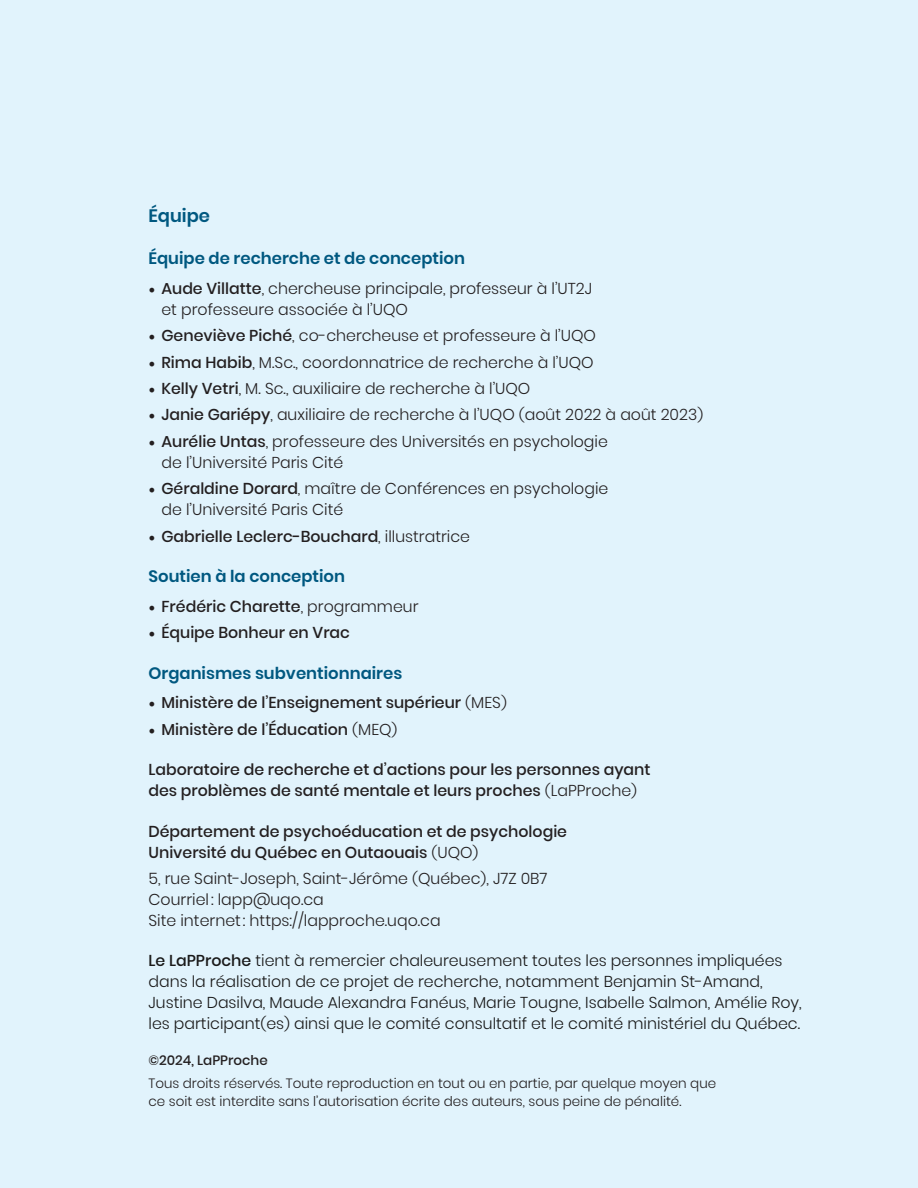
<style>
.page{position:relative;width:918px;height:1188px;background:#e1f3fc}
.page>*{position:absolute;margin:0;border:0;box-sizing:border-box;transform-origin:0 0}
.t1{font:600 18px "Poppins";color:#005880}
.t2{font:600 16.5px "Poppins";color:#005880}
.t3{font:300 15.75px/21px "Poppins";color:#231f20}
.t4{font:500 15.75px/21px "Poppins";color:#231f20}
.t5{font:300 15.75px/21px "Poppins";color:#191919}
.t6{font:300 13.5px/18px "Poppins";color:#231f20}
.t7{font:500 13.5px "Poppins";color:#231f20}
.s1{font-family:"Minion Pro";font-weight:400;font-size:18px}
.s2{font-weight:500}
.s3{font-size:13.35px}
.s4{font-weight:300}
.s5{font-weight:300;font-size:13.35px}
</style>
<div class="page">
<p class="t1" style="left:148px;top:205px;width:63px">Équipe</p>
<p class="t2" style="left:148px;top:249px;width:318px">Équipe de recherche et de conception</p>
<p class="t3" style="left:161px;top:278px;width:432px;text-indent:-13px"><span class="s1">•</span> <span class="s2">Aude Villatte</span>, chercheuse principale, professeur à l’UT2J et professeure associée à l’UQO</p>
<p class="t3" style="left:148px;top:325px;width:449px"><span class="s1">•</span> <span class="s2">Geneviève Piché</span>, co-chercheuse et professeure à l’UQO</p>
<p class="t3" style="left:148px;top:352px;width:447px"><span class="s1">•</span> <span class="s2">Rima Habib</span>, M.Sc., coordonnatrice de recherche à l’UQO</p>
<p class="t3" style="left:148px;top:378px;width:383px"><span class="s1">•</span> <span class="s2">Kelly Vetri</span>, M. Sc., auxiliaire de recherche à l’UQO</p>
<p class="t3" style="left:148px;top:405px;width:556px"><span class="s1">•</span> <span class="s2">Janie Gariépy</span>, auxiliaire de recherche à l’UQO <span class="s3">(</span>août 2022 à août 2023<span class="s3">)</span></p>
<p class="t3" style="left:161px;top:431px;width:448px;text-indent:-13px"><span class="s1">•</span> <span class="s2">Aurélie Untas</span>, professeure des Universités en psychologie de l’Université Paris Cité</p>
<p class="t3" style="left:161px;top:478px;width:448px;text-indent:-13px"><span class="s1">•</span> <span class="s2">Géraldine Dorard</span>, maître de Conférences en psychologie de l’Université Paris Cité</p>
<p class="t4" style="left:148px;top:526px;width:323px"><span class="s1">•</span> Gabrielle Leclerc-Bouchard<span class="s4">, illustratrice</span></p>
<p class="t2" style="left:148px;top:567px;width:198px">Soutien à la conception</p>
<p class="t4" style="left:148px;top:596px;width:272px"><span class="s1">•</span> Frédéric Charette<span class="s4">, programmeur</span></p>
<p class="t4" style="left:148px;top:622px;width:203px"><span class="s1">•</span> Équipe Bonheur en Vrac</p>
<p class="t2" style="left:148px;top:663px;width:255px">Organismes subventionnaires</p>
<p class="t4" style="left:148px;top:692px;width:360px"><span class="s1">•</span> Ministère de l’Enseignement supérieur <span class="s5">(</span><span class="s4">MES</span><span class="s5">)</span></p>
<p class="t4" style="left:148px;top:719px;width:251px"><span class="s1">•</span> Ministère de l’Éducation <span class="s5">(</span><span class="s4">MEQ</span><span class="s5">)</span></p>
<p class="t4" style="left:148px;top:759px;width:504px">Laboratoire de recherche et d’actions pour les personnes ayant des problèmes de santé mentale et leurs proches <span class="s5">(</span><span class="s4">LaPProche</span><span class="s5">)</span></p>
<p class="t4" style="left:148px;top:821px;width:420px">Département de psychoéducation et de psychologie<br>Université du Québec en Outaouais <span class="s5">(</span><span class="s4">UQO</span><span class="s5">)</span></p>
<p class="t3" style="left:148px;top:868px;width:401px">5, rue Saint-Joseph, Saint-Jérôme <span class="s3">(</span>Québec<span class="s3">)</span>, J7Z 0B7<br>Courriel : lapp@uqo.ca<br>Site internet: https://lapproche.uqo.ca</p>
<p class="t5" style="left:148px;top:950px;width:655px"><span class="s2">Le LaPProche</span> tient à remercier chaleureusement toutes les personnes impliquées dans la réalisation de ce projet de recherche, notamment Benjamin St-Amand, Justine Dasilva, Maude Alexandra Fanéus, Marie Tougne, Isabelle Salmon, Amélie Roy, les participant<span class="s3">(</span>es<span class="s3">)</span> ainsi que le comité consultatif et le comité ministériel du Québec.</p>
<p class="t7" style="left:148px;top:1052px;width:121px">©2024, LaPProche</p>
<p class="t6" style="left:148px;top:1074px;width:569px">Tous droits réservés. Toute reproduction en tout ou en partie, par quelque moyen que ce soit est interdite sans l’autorisation écrite des auteurs, sous peine de pénalité.</p>
</div>
